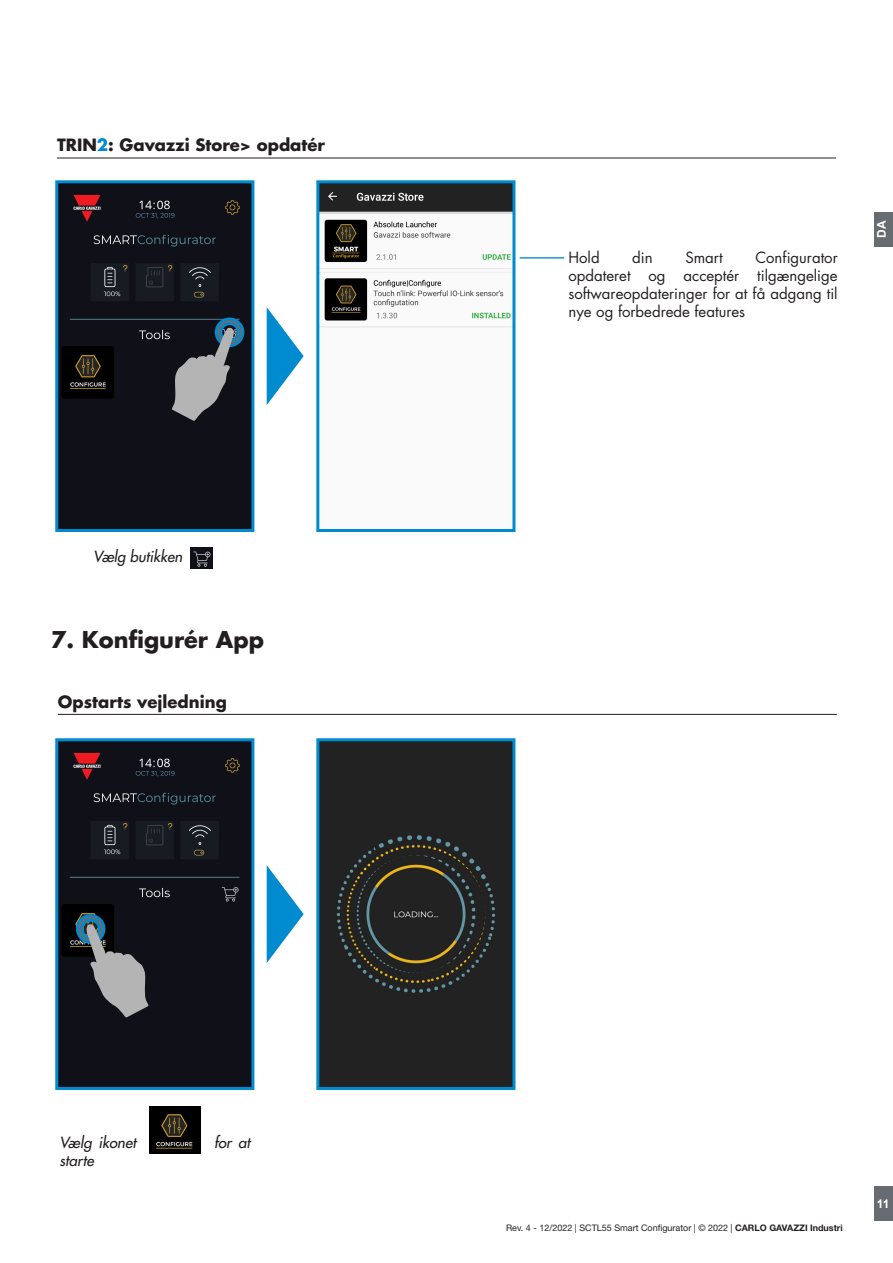
<style>
.page{position:relative;width:893px;height:1263px;background:#fff}
.page>*{position:absolute;margin:0;border:0;box-sizing:border-box;transform-origin:0 0}
.t1{font:700 22.5px "Futura Std";color:#231f20}
.t2{font:700 16.5px "Futura Std";color:#231f20}
.t3{font:15px/18px "Futura Std";color:#231f20;text-align:justify}
.t4{font:italic 500 15px "Futura Std";color:#231f20}
.t5{font:700 12px "Arial";color:#fff}
.t6{font:9px "Helvetica Neue LT Std";color:#231f20}
.s1{color:#008acf}
.s2{font-weight:700}
</style>
<div class="page">
<div style="left:874px;top:1186px;width:19px;height:34px;background:#676c72"></div>
<div style="left:874px;top:213px;width:19px;height:34px;background:#676c72"></div>
<img style="left:320px;top:184px;width:191px;height:144px">
<div style="left:316px;top:180px;width:199px;height:352px;border:3px solid #008acf"></div>
<hr style="left:57px;top:158px;width:779px;height:1px;background:#231f20">
<svg style="left:267px;top:307px;width:37px;height:98px"></svg>
<img style="left:59px;top:184px;width:191px;height:344px">
<div style="left:55px;top:180px;width:199px;height:352px;border:3px solid #008acf"></div>
<div style="left:215px;top:318px;width:29px;height:29px;border:8px solid #008acf;border-radius:50%"></div>
<div style="left:217px;top:320px;width:25px;height:24px;border:2px solid #676c72;border-radius:50%"></div>
<svg style="left:172px;top:327px;width:62px;height:94px;background:#606267"></svg>
<img style="left:191px;top:547px;width:21px;height:21px">
<hr style="left:520px;top:257px;width:44px;height:2px;background:#008acf">
<img style="left:59px;top:742px;width:191px;height:344px">
<div style="left:55px;top:738px;width:199px;height:352px;border:3px solid #008acf"></div>
<img style="left:149px;top:1106px;width:52px;height:48px">
<div style="left:76px;top:914px;width:29px;height:30px;border:8px solid #008acf;border-radius:50%"></div>
<div style="left:79px;top:917px;width:24px;height:24px;border:2px solid #676c72;border-radius:50%"></div>
<svg style="left:86px;top:924px;width:62px;height:93px;background:#606267"></svg>
<div style="left:320px;top:742px;width:191px;height:344px;background:#222"></div>
<div style="left:316px;top:738px;width:199px;height:352px;border:3px solid #008acf"></div>
<svg style="left:267px;top:865px;width:37px;height:98px"></svg>
<hr style="left:58px;top:714px;width:779px;height:1px;background:#231f20">
<p class="t2" style="left:57px;top:134px;width:270px">TRIN<span class="s1">2</span>: Gavazzi Store&gt; opdatér</p>
<p class="t4" style="left:93px;top:547px;width:90px">Vælg butikken</p>
<p class="t1" style="left:51px;top:625px;width:215px">7. Konfigurér App</p>
<p class="t2" style="left:58px;top:691px;width:170px">Opstarts vejledning</p>
<p class="t4" style="left:60px;top:1133px;width:78px">Vælg ikonet</p>
<p class="t4" style="left:214px;top:1133px;width:38px">for at</p>
<p class="t4" style="left:60px;top:1151px;width:36px">starte</p>
<p class="t3" style="left:568px;top:249px;width:271px;text-indent:187px">Configurator opdateret og acceptér tilgængelige softwareopdateringer for at få adgang til nye og forbedrede features</p>
<p class="t3" style="left:568px;top:249px;width:33px">Hold</p>
<p class="t3" style="left:632px;top:249px;width:22px">din</p>
<p class="t3" style="left:685px;top:249px;width:39px">Smart</p>
<p class="t5" style="left:873px;top:238px;width:19px;rotate:-90deg">DA</p>
<p class="t6" style="left:506px;top:1223px;width:338px">Rev. 4 - 12/2022 | SCTL55 Smart Configurator | © 2022 | <span class="s2">CARLO GAVAZZI Industri</span></p>
<p class="t5" style="left:877px;top:1195px;width:14px">11</p>
</div>
